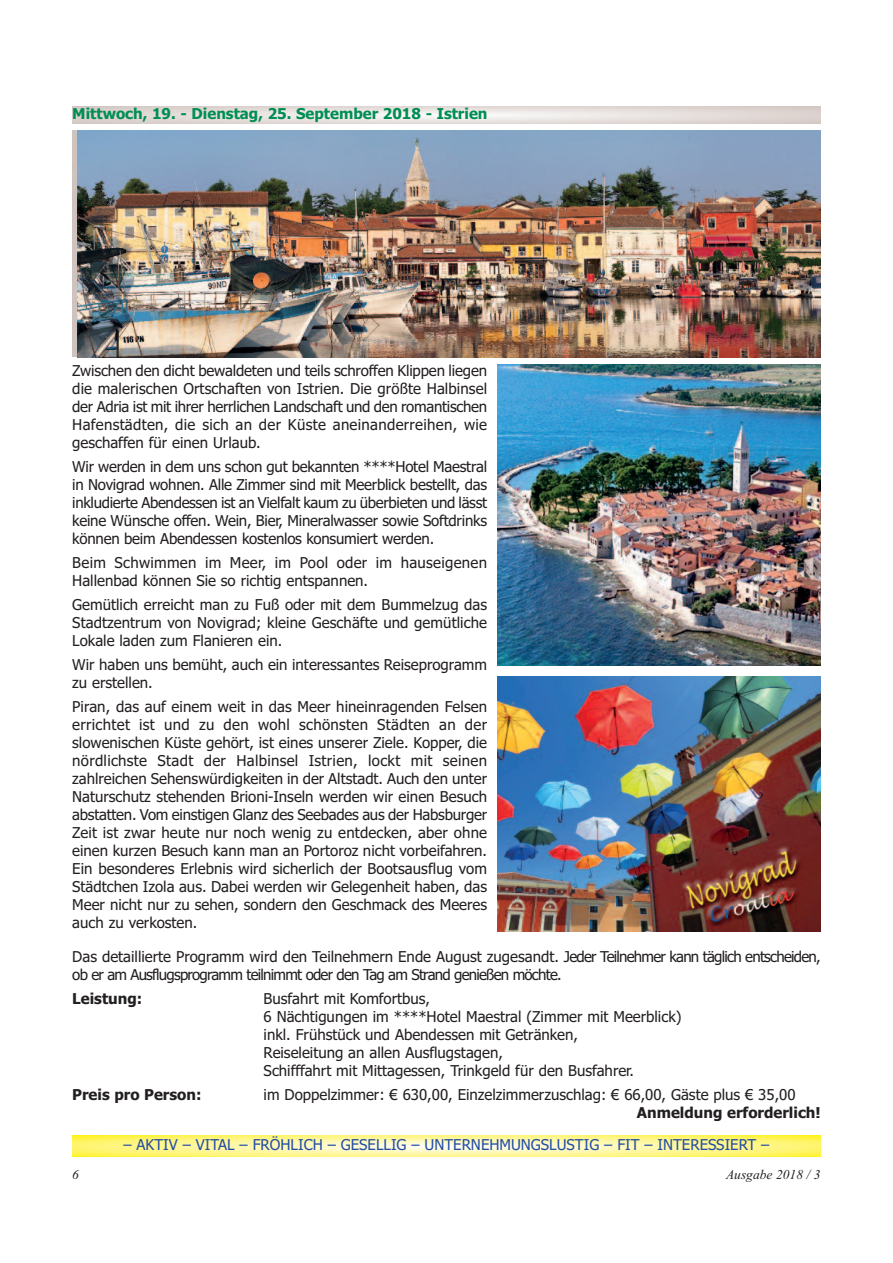
<style>
.page{position:relative;width:893px;height:1263px;background:#fff}
.page>*{position:absolute;margin:0;border:0;box-sizing:border-box;transform-origin:0 0}
.t1{font:15px/18px "Tahoma";color:#231f20;text-align:justify}
.t2{font:15px/18px "Tahoma";letter-spacing:-.05em;color:#231f20}
.t3{font:15px "Tahoma";color:#244ea1}
.t4{font:700 15px "Tahoma";color:#231f20}
.t5{font:700 15px "Tahoma";color:#008e54}
.t6{font:italic 13.5px "Times New Roman";color:#231f20}
</style>
<div class="page">
<svg style="left:72px;top:1135px;width:749px;height:22px;background:#fff693"></svg>
<svg style="left:72px;top:106px;width:749px;height:17px;background:#e4dddb"></svg>
<img style="left:497px;top:364px;width:324px;height:301px">
<img style="left:77px;top:131px;width:744px;height:226px">
<img style="left:497px;top:676px;width:324px;height:255px">
<p class="t5" style="left:72px;top:105px;width:417px">Mittwoch, 19. - Dienstag, 25. September 2018 - Istrien</p>
<p class="t1" style="left:72px;top:362px;width:416px">Zwischen den dicht bewaldeten und teils schroffen Klippen liegen die malerischen Ortschaften von Istrien. Die größte Halbinsel der Adria ist mit ihrer herrlichen Landschaft und den romantischen Hafenstädten, die sich an der Küste aneinanderreihen, wie geschaffen für einen Urlaub.</p>
<p class="t1" style="left:72px;top:458px;width:416px">Wir werden in dem uns schon gut bekannten ****Hotel Maestral in Novigrad wohnen. Alle Zimmer sind mit Meerblick bestellt, das inkludierte Abendessen ist an Vielfalt kaum zu überbieten und lässt keine Wünsche offen. Wein, Bier, Mineralwasser sowie Softdrinks können beim Abendessen kostenlos konsumiert werden.</p>
<p class="t1" style="left:72px;top:554px;width:416px">Beim Schwimmen im Meer, im Pool oder im hauseigenen<br>Hallenbad können Sie so richtig entspannen.</p>
<p class="t1" style="left:72px;top:596px;width:416px">Gemütlich erreicht man zu Fuß oder mit dem Bummelzug das Stadtzentrum von Novigrad; kleine Geschäfte und gemütliche Lokale laden zum Flanieren ein.</p>
<p class="t1" style="left:72px;top:656px;width:416px">Wir haben uns bemüht, auch ein interessantes Reiseprogramm zu erstellen.</p>
<p class="t1" style="left:72px;top:698px;width:416px">Piran, das auf einem weit in das Meer hineinragenden Felsen errichtet ist und zu den wohl schönsten Städten an der slowenischen Küste gehört, ist eines unserer Ziele. Kopper, die nördlichste Stadt der Halbinsel Istrien, lockt mit seinen zahlreichen Sehenswürdigkeiten in der Altstadt. Auch den unter Naturschutz stehenden Brioni-Inseln werden wir einen Besuch abstatten. Vom einstigen Glanz des Seebades aus der Habsburger Zeit ist zwar heute nur noch wenig zu entdecken, aber ohne einen kurzen Besuch kann man an Portoroz nicht vorbeifahren.<br>Ein besonderes Erlebnis wird sicherlich der Bootsausflug vom Städtchen Izola aus. Dabei werden wir Gelegenheit haben, das Meer nicht nur zu sehen, sondern den Geschmack des Meeres auch zu verkosten.</p>
<p class="t2" style="left:72px;top:948px;width:750px">Das detaillierte Programm wird den Teilnehmern Ende August zugesandt. Jeder Teilnehmer kann täglich entscheiden, ob er am Ausflugsprogramm teilnimmt oder den Tag am Strand genießen möchte.</p>
<p class="t4" style="left:72px;top:990px;width:72px">Leistung:</p>
<p class="t1" style="left:264px;top:990px;width:419px;text-align:left">Busfahrt mit Komfortbus,<br>6 Nächtigungen im ****Hotel Maestral (Zimmer mit Meerblick) inkl. Frühstück und Abendessen mit Getränken,<br>Reiseleitung an allen Ausflugstagen,<br>Schifffahrt mit Mittagessen, Trinkgeld für den Busfahrer.</p>
<p class="t4" style="left:72px;top:1086px;width:131px">Preis pro Person:</p>
<p class="t1" style="left:264px;top:1086px;width:533px">im Doppelzimmer: € 630,00, Einzelzimmerzuschlag: € 66,00, Gäste plus € 35,00</p>
<p class="t4" style="left:637px;top:1104px;width:185px">Anmeldung erforderlich!</p>
<p class="t3" style="left:124px;top:1136px;width:647px">– AKTIV – VITAL – FRÖHLICH – GESELLIG – UNTERNEHMUNGSLUSTIG – FIT – INTERESSIERT –</p>
<p class="t6" style="left:72px;top:1166px;width:8px">6</p>
<p class="t6" style="left:726px;top:1166px;width:96px">Ausgabe 2018 / 3</p>
</div>
